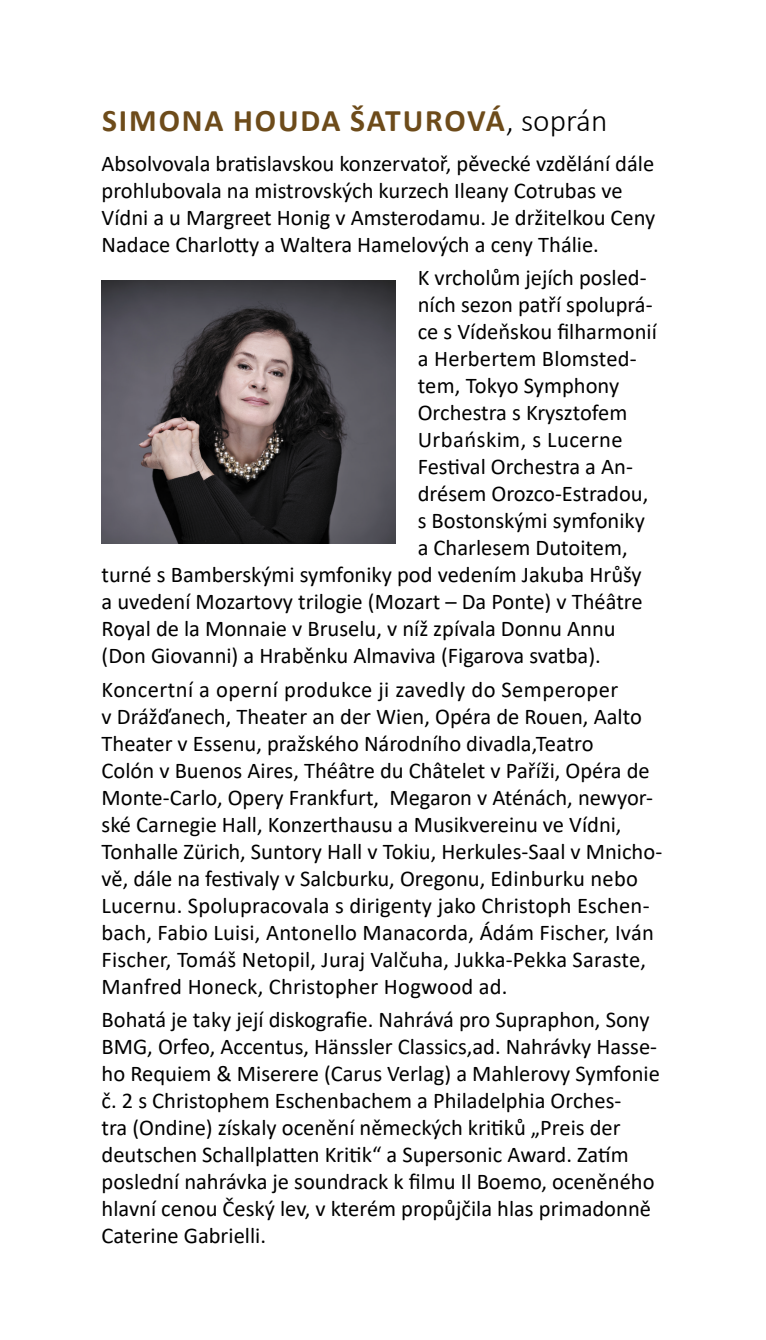
<style>
.page{position:relative;width:766px;height:1340px;background:#fff}
.page>*{position:absolute;margin:0;border:0;box-sizing:border-box;transform-origin:0 0}
.t1{font:700 31.5px "Calibri";letter-spacing:.06em;color:#6d4b1a}
.t2{font:22.5px/27px "Calibri";color:#000}
.t3{font:22.5px "Calibri";letter-spacing:.02em;color:#000}
.s1{font-weight:300;color:#000}
</style>
<div class="page">
<img style="left:101px;top:281px;width:294px;height:263px">
<p class="t1" style="left:102px;top:98px;width:506px">SIMONA HOUDA ŠATUROVÁ<span class="s1">, soprán</span></p>
<p class="t2" style="left:102px;top:149px;width:555px">Absolvovala bratislavskou konzervatoř, pěvecké vzdělání dále prohlubovala na mistrovských kurzech Ileany Cotrubas ve Vídni a u Margreet Honig v Amsterodamu. Je držitelkou Ceny Nadace Charlotty a Waltera Hamelových a ceny Thálie.</p>
<p class="t2" style="left:417px;top:264px;width:230px">K vrcholům jejích posled-</p>
<p class="t2" style="left:417px;top:291px;width:236px">ních sezon patří spoluprá-</p>
<p class="t2" style="left:417px;top:318px;width:240px">ce s Vídeňskou filharmonií</p>
<p class="t2" style="left:417px;top:345px;width:220px">a Herbertem Blomsted-</p>
<p class="t2" style="left:417px;top:372px;width:203px">tem, Tokyo Symphony</p>
<p class="t2" style="left:417px;top:399px;width:211px">Orchestra s Krysztofem</p>
<p class="t3" style="left:417px;top:424px;width:206px">Urbańskim, s Lucerne</p>
<p class="t2" style="left:417px;top:453px;width:217px">Festival Orchestra a An-</p>
<p class="t2" style="left:417px;top:480px;width:232px">drésem Orozco-Estradou,</p>
<p class="t2" style="left:417px;top:507px;width:229px">s Bostonskými symfoniky</p>
<p class="t2" style="left:417px;top:534px;width:211px">a Charlesem Dutoitem,</p>
<p class="t2" style="left:102px;top:561px;width:541px">turné s Bamberskými symfoniky pod vedením Jakuba Hrůšy</p>
<p class="t2" style="left:102px;top:588px;width:542px">a uvedení Mozartovy trilogie (Mozart – Da Ponte) v Théâtre</p>
<p class="t2" style="left:102px;top:615px;width:515px">Royal de la Monnaie v Bruselu, v níž zpívala Donnu Annu</p>
<p class="t2" style="left:102px;top:642px;width:500px">(Don Giovanni) a Hraběnku Almaviva (Figarova svatba).</p>
<p class="t3" style="left:102px;top:673px;width:518px">Koncertní a operní produkce ji zavedly do Semperoper</p>
<p class="t2" style="left:102px;top:702px;width:562px">v Drážďanech, Theater an der Wien, Opéra de Rouen, Aalto Theater v Essenu, pražského Národního divadla,Teatro<br>Colón v Buenos Aires, Théâtre du Châtelet v Paříži, Opéra de Monte-Carlo, Opery Frankfurt, Megaron v Aténách, newyor&shy;ské Carnegie Hall, Konzerthausu a Musikvereinu ve Vídni, Tonhalle Zürich, Suntory Hall v Tokiu, Herkules-Saal v Mnicho&shy;vě, dále na festivaly v Salcburku, Oregonu, Edinburku nebo Lucernu. Spolupracovala s dirigenty jako Christoph Eschen&shy;bach, Fabio Luisi, Antonello Manacorda, Ádám Fischer, Iván Fischer, Tomáš Netopil, Juraj Valčuha, Jukka-Pekka Saraste, Manfred Honeck, Christopher Hogwood ad.</p>
<p class="t2" style="left:102px;top:1005px;width:559px">Bohatá je taky její diskografie. Nahrává pro Supraphon, Sony BMG, Orfeo, Accentus, Hänssler Classics,ad. Nahrávky Hasse&shy;ho Requiem &amp; Miserere (Carus Verlag) a Mahlerovy Symfonie č. 2 s Christophem Eschenbachem a Philadelphia Orches-<br>tra (Ondine) získaly ocenění německých kritiků „Preis der deutschen Schallplatten Kritik“ a Supersonic Award. Zatím poslední nahrávka je soundrack k filmu Il Boemo, oceněného hlavní cenou Český lev, v kterém propůjčila hlas primadonně Caterine Gabrielli.</p>
</div>
